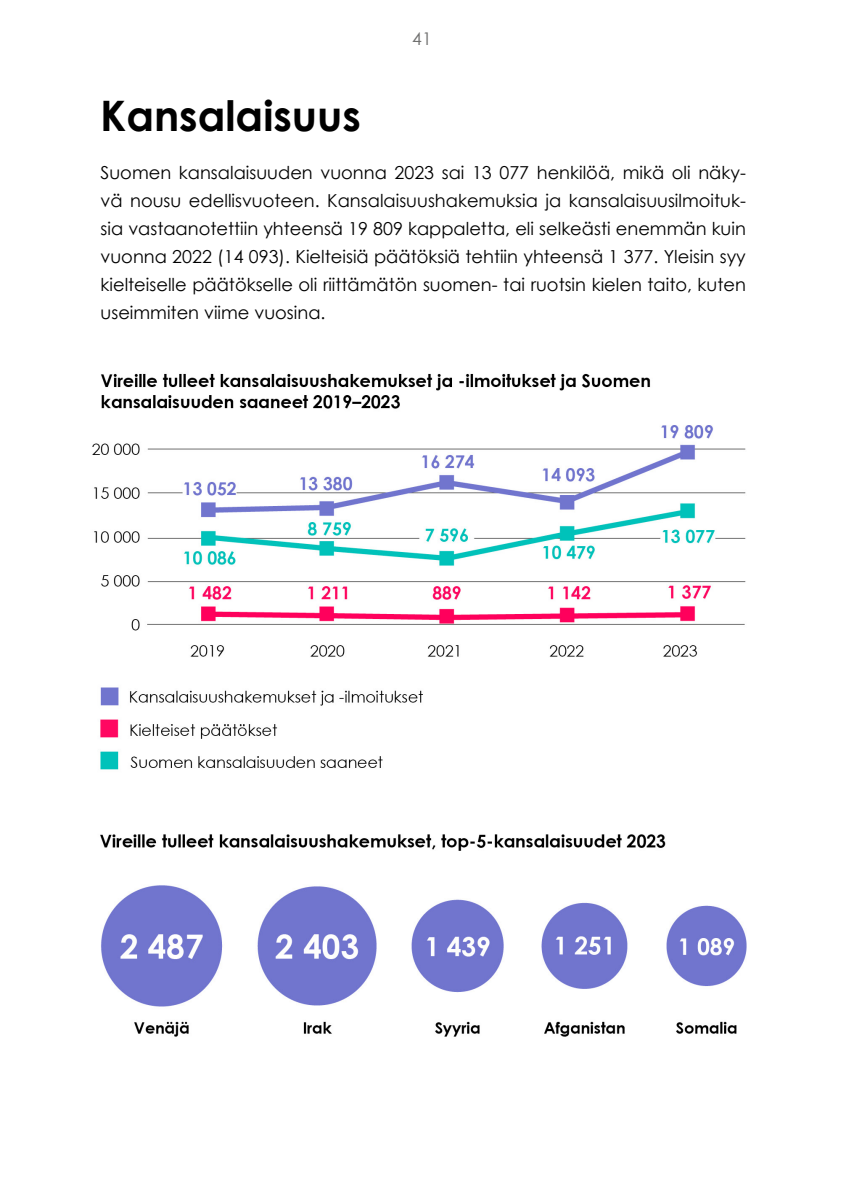
<style>
.page{position:relative;width:854px;height:1191px;background:#fff}
.page>*{position:absolute;margin:0;border:0;box-sizing:border-box;transform-origin:0 0}
.Otsikko_H1{font:700 42px "Century Gothic";color:#000}
.Leipis_p{font:17.85px/28px "Century Gothic";color:#000;text-align:justify}
.t1{font:17.5px "Century Gothic";color:#6f6f6e}
</style>
<div class="page">
<img style="left:92px;top:373px;width:654px;height:397px">
<img style="left:100px;top:834px;width:647px;height:203px">
<p class="t1" style="left:412px;top:28px;width:21px">41</p>
<h1 class="Otsikko_H1" style="left:100px;top:89px;width:262px">Kansalaisuus</h1>
<p class="Leipis_p" style="left:100px;top:158px;width:646px">Suomen kansalaisuuden vuonna 2023 sai 13 077 henkilöä, mikä oli näky&shy;vä nousu edellisvuoteen. Kansalaisuushakemuksia ja kansalaisuusilmoituk&shy;sia vastaanotettiin yhteensä 19 809 kappaletta, eli selkeästi enemmän kuin vuonna 2022 (14 093). Kielteisiä päätöksiä tehtiin yhteensä 1 377. Yleisin syy kielteiselle päätökselle oli riittämätön suomen- tai ruotsin kielen taito, kuten useimmiten viime vuosina.</p>
</div>
